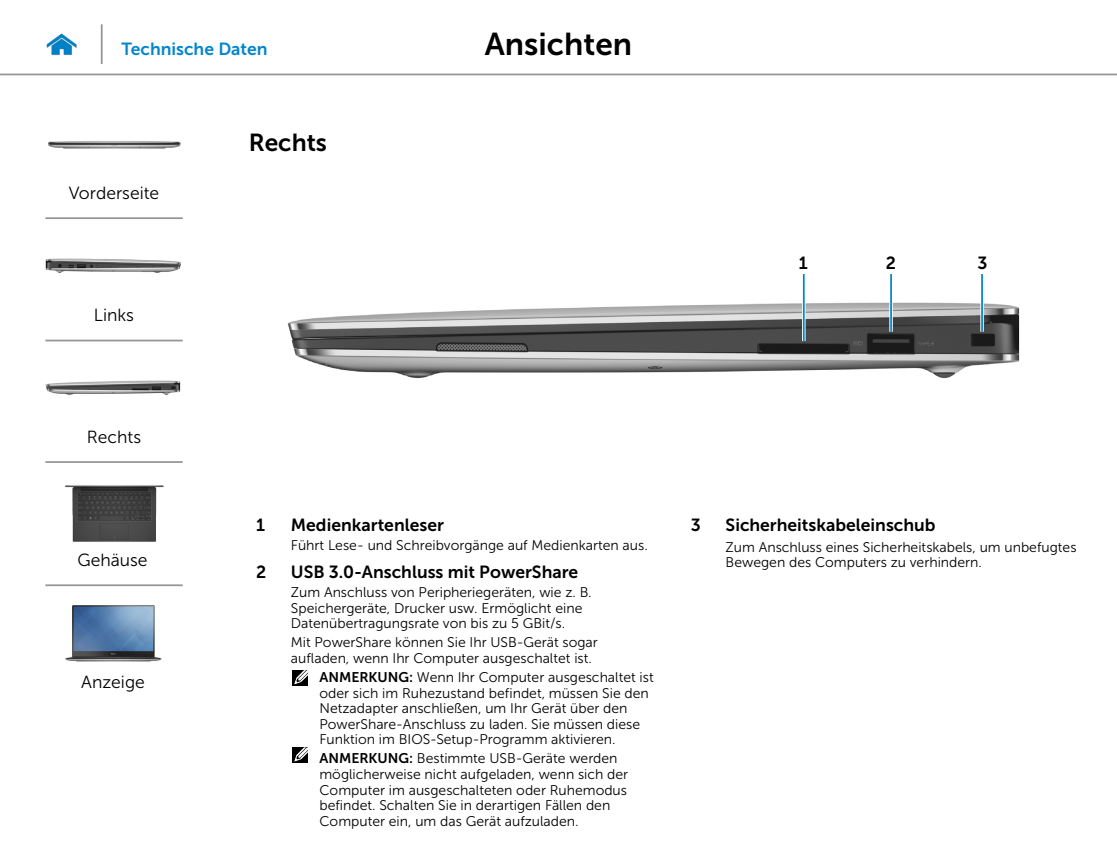
<style>
.page{position:relative;width:1117px;height:844px;background:#fff}
.page>*{position:absolute;margin:0;border:0;box-sizing:border-box;transform-origin:0 0}
.t1{font:31.5px "Museo Sans For Dell 700";color:#000}
.Head2{font:24.5px "Museo Sans For Dell 700";color:#000}
.Callout_Head{font:17.5px "Museo Sans For Dell 700";color:#000}
.t2{font:17.5px "Museo Sans For Dell 300";color:#000}
.t3{font:17.5px "Museo Sans For Dell 700";color:#0087cc}
.Callout-L{font:17.5px "Museo Sans For Dell 700";color:#000}
.Note{font:14px/15.6px "Museo Sans For Dell 300";color:#000}
.Callout_description{font:14px/15.6px "Museo Sans For Dell 300";color:#000}
.s1{font-family:"Museo Sans For Dell 700"}
</style>
<div class="page">
<hr style="left:0;top:74px;width:1116px;height:1px;background:#939598">
<img style="left:46px;top:33px;width:31px;height:23px">
<div style="left:292px;top:670px;width:16px;height:16px;background:#000"></div>
<svg style="left:294px;top:670px;width:14px;height:14px"></svg>
<div style="left:292px;top:747px;width:16px;height:16px;background:#000"></div>
<svg style="left:294px;top:747px;width:14px;height:14px"></svg>
<img style="left:287px;top:302px;width:733px;height:76px">
<hr style="left:889px;top:274px;width:3px;height:57px;background:#fff">
<hr style="left:890px;top:274px;width:1px;height:57px;background:#0087cc">
<hr style="left:980px;top:274px;width:3px;height:57px;background:#fff">
<hr style="left:980px;top:274px;width:2px;height:57px;background:#0087cc">
<svg style="left:801px;top:274px;width:4px;height:67px"></svg>
<hr style="left:802px;top:274px;width:2px;height:67px;background:#0087cc">
<hr style="left:101px;top:24px;width:2px;height:40px;background:#939598">
<img style="left:48px;top:141px;width:133px;height:8px">
<img style="left:45px;top:258px;width:136px;height:15px">
<img style="left:45px;top:380px;width:136px;height:15px">
<img style="left:65px;top:485px;width:99px;height:57px">
<img style="left:65px;top:605px;width:97px;height:57px">
<hr style="left:45px;top:217px;width:138px;height:2px;background:#939598">
<hr style="left:45px;top:339px;width:138px;height:2px;background:#939598">
<hr style="left:45px;top:461px;width:138px;height:2px;background:#939598">
<hr style="left:45px;top:584px;width:138px;height:2px;background:#939598">
<p class="t3" style="left:122px;top:39px;width:147px">Technische Daten</p>
<h1 class="t1" style="left:485px;top:26px;width:149px">Ansichten</h1>
<p class="t2" style="left:69px;top:183px;width:92px">Vorderseite</p>
<p class="t2" style="left:94px;top:305px;width:41px">Links</p>
<p class="Head2" style="left:249px;top:128px;width:80px">Rechts</p>
<p class="Callout-L" style="left:798px;top:253px;width:10px">1</p>
<p class="Callout-L" style="left:885px;top:253px;width:12px">2</p>
<p class="Callout-L" style="left:977px;top:253px;width:12px">3</p>
<p class="t2" style="left:87px;top:428px;width:56px">Rechts</p>
<p class="t2" style="left:77px;top:550px;width:72px">Gehäuse</p>
<p class="t2" style="left:81px;top:672px;width:65px">Anzeige</p>
<p class="Callout_Head" style="left:256px;top:515px;width:10px">1</p>
<p class="Callout_Head" style="left:291px;top:515px;width:154px">Medienkartenleser</p>
<p class="Callout_description" style="left:291px;top:537px;width:358px">Führt Lese- und Schreibvorgänge auf Medienkarten aus.</p>
<p class="Callout_Head" style="left:256px;top:562px;width:12px">2</p>
<p class="Callout_Head" style="left:291px;top:562px;width:289px">USB 3.0-Anschluss mit PowerShare</p>
<p class="Callout_description" style="left:291px;top:584px;width:302px">Zum Anschluss von Peripheriegeräten, wie z. B.<br>Speichergeräte, Drucker usw. Ermöglicht eine<br>Datenübertragungsrate von bis zu 5 GBit/s.</p>
<p class="Callout_description" style="left:291px;top:634px;width:308px">Mit PowerShare können Sie Ihr USB-Gerät sogar aufladen, wenn Ihr Computer ausgeschaltet ist.</p>
<p class="Note" style="left:319px;top:669px;width:336px"><span class="s1">ANMERKUNG:</span> Wenn Ihr Computer ausgeschaltet ist oder sich im Ruhezustand befindet, müssen Sie den Netzadapter anschließen, um Ihr Gerät über den PowerShare-Anschluss zu laden. Sie müssen diese Funktion im BIOS-Setup-Programm aktivieren.</p>
<p class="Note" style="left:319px;top:750px;width:310px"><span class="s1">ANMERKUNG:</span> Bestimmte USB-Geräte werden möglicherweise nicht aufgeladen, wenn sich der Computer im ausgeschalteten oder Ruhemodus befindet. Schalten Sie in derartigen Fällen den Computer ein, um das Gerät aufzuladen.</p>
<p class="Callout_Head" style="left:690px;top:515px;width:12px">3</p>
<p class="Callout_Head" style="left:725px;top:515px;width:211px">Sicherheitskabeleinschub</p>
<p class="Callout_description" style="left:725px;top:539px;width:352px">Zum Anschluss eines Sicherheitskabels, um unbefugtes<br>Bewegen des Computers zu verhindern.</p>
</div>
